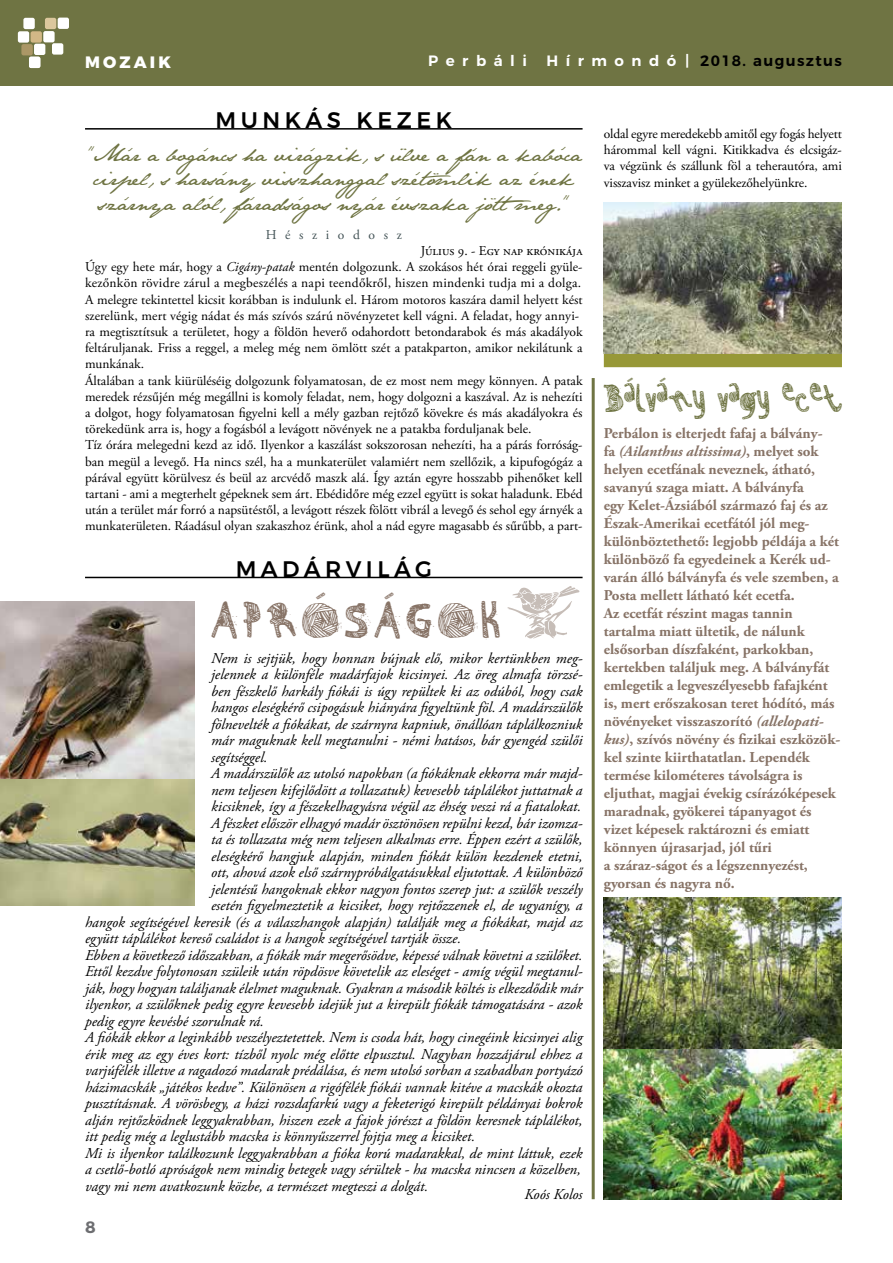
<style>
.page{position:relative;width:893px;height:1263px;background:#fff}
.page>*{position:absolute;margin:0;border:0;box-sizing:border-box;transform-origin:0 0}
.t1{font:46.5px "Zebra";letter-spacing:.13em;color:#877366}
.t2{font:36.6px "Zebra";color:#6f7443}
.t3{font:500 22.5px "Montserrat";letter-spacing:.2em;color:#000}
.t4{font:20.1px/24.8px "Jane Austen";color:#6f7443;text-align:center}
.t5{font:800 16.5px "Montserrat";letter-spacing:.19em;color:#fff}
.t6{font:700 16.5px "Montserrat";color:#6d6e71}
.t7{font:italic 15px "Adobe Garamond Pro";color:#000}
.t8{font:700 15px/18px "Adobe Garamond Pro";color:#877366}
.t9{font:600 15px "Montserrat";letter-spacing:.09em;color:#000}
.t10{font:600 15px "Montserrat";letter-spacing:.5em;color:#fff}
.t11{font:13.5px/16.2px "Adobe Garamond Pro";color:#000}
.t12{font:13.5px "Adobe Garamond Pro";color:#435356}
.s1{color:#fff}
.s2{font-style:italic}
</style>
<div class="page">
<div style="left:0;top:0;width:893px;height:85px;background:#6f7443"></div>
<div style="left:18px;top:31px;width:11px;height:12px;background:#fff;border-radius:2px"></div>
<div style="left:31px;top:31px;width:11px;height:12px;background:#d2b886;border-radius:2px"></div>
<div style="left:21px;top:44px;width:12px;height:11px;background:#ab9766;border-radius:2px"></div>
<div style="left:43px;top:31px;width:12px;height:11px;background:#fff;border-radius:2px"></div>
<div style="left:34px;top:44px;width:11px;height:11px;background:#fff;border-radius:2px"></div>
<div style="left:52px;top:43px;width:11px;height:12px;background:#fff;border-radius:2px"></div>
<div style="left:29px;top:57px;width:11px;height:11px;background:#fff;border-radius:2px"></div>
<div style="left:23px;top:18px;width:12px;height:11px;background:#fff;border-radius:2px"></div>
<div style="left:45px;top:18px;width:11px;height:11px;background:#dbc79d;border-radius:2px"></div>
<div style="left:58px;top:18px;width:11px;height:11px;background:#fff;border-radius:2px"></div>
<div style="left:604px;top:354px;width:238px;height:13px;background:#979837"></div>
<hr style="left:592px;top:378px;width:3px;height:821px;background:#6f7443">
<hr style="left:85px;top:128px;width:498px;height:2px;background:#000">
<img style="left:604px;top:897px;width:238px;height:302px">
<hr style="left:85px;top:577px;width:498px;height:1px;background:#000">
<img style="left:0;top:602px;width:194px;height:304px">
<img style="left:604px;top:203px;width:238px;height:151px">
<svg style="left:507px;top:586px;width:72px;height:52px"></svg>
<p class="t5" style="left:85px;top:52px;width:87px">MOZAIK</p>
<p class="t10" style="left:428px;top:49px;width:100px">Perbáli</p>
<p class="t9" style="left:546px;top:49px;width:297px"><span class="s1">H í r m o n d ó |</span> 2018. augusztus</p>
<h3 class="t3" style="left:216px;top:102px;width:238px">MUNKÁS KEZEK</h3>
<h3 class="t4" style="left:86px;top:141px;width:498px">“Már a bogáncs ha virágzik, s ülve a fán a kabóca cirpel, s harsány visszhanggal szétömlik az ének szárnya alól, fáradságos nyár évszaka jöttmeg.”</h3>
<p class="t12" style="left:266px;top:226px;width:138px">Hésziodosz</p>
<p class="t11" style="left:85px;top:243px;width:499px;text-indent:336px">Július 9. - Egy nap krónikája Úgy egy hete már, hogy a <span class="s2">Cigány-patak</span> mentén dolgozunk. A szokásos hét órai reggeli gyüle&shy;kezőnkön rövidre zárul a megbeszélés a napi teendőkről, hiszen mindenki tudja mi a dolga.<br>A melegre tekintettel kicsit korábban is indulunk el. Három motoros kaszára damil helyett kést szerelünk, mert végig nádat és más szívós szárú növényzetet kell vágni. A feladat, hogy annyi&shy;ra megtisztítsuk a területet, hogy a földön heverő odahordott betondarabok és más akadályok feltáruljanak. Friss a reggel, a meleg még nem ömlött szét a patakparton, amikor nekilátunk a munkának.<br>Általában a tank kiürüléséig dolgozunk folyamatosan, de ez most nem megy könnyen. A patak meredek rézsűjén még megállni is komoly feladat, nem, hogy dolgozni a kaszával. Az is nehezíti a dolgot, hogy folyamatosan figyelni kell a mély gazban rejtőző kövekre és más akadályokra és törekedünk arra is, hogy a fogásból a levágott növények ne a patakba forduljanak bele.<br>Tíz órára melegedni kezd az idő. Ilyenkor a kaszálást sokszorosan nehezíti, ha a párás forróság&shy;ban megül a levegő. Ha nincs szél, ha a munkaterület valamiért nem szellőzik, a kipufogógáz a párával együtt körülvesz és beül az arcvédő maszk alá. Így aztán egyre hosszabb pihenőket kell tartani - ami a megterhelt gépeknek sem árt. Ebédidőre még ezzel együtt is sokat haladunk. Ebéd után a terület már forró a napsütéstől, a levágott részek fölött vibrál a levegő és sehol egy árnyék a munkaterületen. Ráadásul olyan szakaszhoz érünk, ahol a nád egyre magasabb és sűrűbb, a part-</p>
<h3 class="t3" style="left:236px;top:551px;width:198px">MADÁRVILÁG</h3>
<h1 class="t1" style="left:211px;top:592px;width:290px">APRÓSÁGOK</h1>
<p class="t7" style="left:211px;top:649px;width:373px">Nem is sejtjük, hogy honnan bújnak elő, mikor kertünkben meg-</p>
<p class="t7" style="left:211px;top:665px;width:373px">jelennek a különféle madárfajok kicsinyei. Az öreg almafa törzsé-</p>
<p class="t7" style="left:211px;top:682px;width:373px">ben fészkelő harkály fiókái is úgy repültek ki az odúból, hogy csak</p>
<p class="t7" style="left:211px;top:698px;width:373px">hangos eleségkérő csipogásuk hiányára figyeltünk föl. A madárszülők</p>
<p class="t7" style="left:211px;top:715px;width:373px">fölnevelték a fiókákat, de szárnyra kapniuk, önállóan táplálkozniuk</p>
<p class="t7" style="left:211px;top:731px;width:373px">már maguknak kell megtanulni - némi hatásos, bár gyengéd szülői</p>
<p class="t7" style="left:211px;top:748px;width:58px">segítséggel.</p>
<p class="t7" style="left:211px;top:764px;width:373px">A madárszülők az utolsó napokban (a fiókáknak ekkorra már majd-</p>
<p class="t7" style="left:211px;top:781px;width:373px">nem teljesen kifejlődött a tollazatuk) kevesebb táplálékot juttatnak a</p>
<p class="t7" style="left:211px;top:797px;width:372px">kicsiknek, így a fészekelhagyásra végül az éhség veszi rá a fiatalokat.</p>
<p class="t7" style="left:211px;top:814px;width:373px">A fészket először elhagyó madár ösztönösen repülni kezd, bár izomza-</p>
<p class="t7" style="left:211px;top:830px;width:373px">ta és tollazata még nem teljesen alkalmas erre. Éppen ezért a szülők,</p>
<p class="t7" style="left:211px;top:847px;width:373px">eleségkérő hangjuk alapján, minden fiókát külön kezdenek etetni,</p>
<p class="t7" style="left:211px;top:863px;width:373px">ott, ahová azok első szárnypróbálgatásukkal eljutottak. A különböző</p>
<p class="t7" style="left:211px;top:880px;width:373px">jelentésű hangoknak ekkor nagyon fontos szerep jut: a szülők veszély</p>
<p class="t7" style="left:211px;top:896px;width:373px">esetén figyelmeztetik a kicsiket, hogy rejtőzzenek el, de ugyanígy, a</p>
<p class="t7" style="left:85px;top:913px;width:499px">hangok segítségével keresik (és a válaszhangok alapján) találják meg a fiókákat, majd az</p>
<p class="t7" style="left:85px;top:929px;width:378px">együtt táplálékot kereső családot is a hangok segítségével tartják össze.</p>
<p class="t7" style="left:85px;top:946px;width:499px">Ebben a következő időszakban, a fiókák már megerősödve, képessé válnak követni a szülőket.</p>
<p class="t7" style="left:85px;top:962px;width:499px">Ettől kezdve folytonosan szüleik után röpdösve követelik az eleséget - amíg végül megtanul-</p>
<p class="t7" style="left:85px;top:979px;width:499px">ják, hogy hogyan találjanak élelmet maguknak. Gyakran a második költés is elkezdődik már</p>
<p class="t7" style="left:85px;top:995px;width:499px">ilyenkor, a szülőknek pedig egyre kevesebb idejük jut a kirepült fiókák támogatására - azok</p>
<p class="t7" style="left:85px;top:1012px;width:180px">pedig egyre kevésbé szorulnak rá.</p>
<p class="t7" style="left:85px;top:1028px;width:499px">A fiókák ekkor a leginkább veszélyeztetettek. Nem is csoda hát, hogy cinegéink kicsinyei alig</p>
<p class="t7" style="left:85px;top:1045px;width:499px">érik meg az egy éves kort: tízből nyolc még előtte elpusztul. Nagyban hozzájárul ehhez a</p>
<p class="t7" style="left:85px;top:1061px;width:499px">varjúfélék illetve a ragadozó madarak prédálása, és nem utolsó sorban a szabadban portyázó</p>
<p class="t7" style="left:85px;top:1078px;width:499px">házimacskák „játékos kedve”. Különösen a rigófélék fiókái vannak kitéve a macskák okozta</p>
<p class="t7" style="left:85px;top:1094px;width:499px">pusztításnak. A vörösbegy, a házi rozsdafarkú vagy a feketerigó kirepült példányai bokrok</p>
<p class="t7" style="left:85px;top:1111px;width:499px">alján rejtőzködnek leggyakrabban, hiszen ezek a fajok jórészt a földön keresnek táplálékot,</p>
<p class="t7" style="left:85px;top:1127px;width:392px">itt pedig még a leglustább macska is könnyűszerrel fojtja meg a kicsiket.</p>
<p class="t7" style="left:85px;top:1144px;width:499px">Mi is ilyenkor találkozunk leggyakrabban a fióka korú madarakkal, de mint láttuk, ezek</p>
<p class="t7" style="left:85px;top:1160px;width:497px">a csetlő-botló apróságok nem mindig betegek vagy sérültek - ha macska nincsen a közelben,</p>
<p class="t7" style="left:85px;top:1177px;width:345px">vagy mi nem avatkozunk közbe, a természet megteszi a dolgát.</p>
<p class="t7" style="left:524px;top:1185px;width:60px">Koós Kolos</p>
<p class="t6" style="left:85px;top:1217px;width:12px">8</p>
<p class="t11" style="left:604px;top:126px;width:240px;text-align:justify">oldal egyre meredekebb amitől egy fogás helyett hárommal kell vágni. Kitikkadva és elcsigáz&shy;va végzünk és szállunk föl a teherautóra, ami visszavisz minket a gyülekezőhelyünkre.</p>
<h2 class="t2" style="left:604px;top:376px;width:240px">Bálvány vagy ecet</h2>
<p class="t8" style="left:604px;top:424px;width:238px">Perbálon is elterjedt fafaj a bálvány-<br>fa <span class="s2">(Ailanthus altissima)</span>, melyet sok helyen ecetfának neveznek, átható, savanyú szaga miatt. A bálványfa<br>egy Kelet-Ázsiából származó faj és az Észak-Amerikai ecetfától jól meg&shy;különböztethető: legjobb példája a két különböző fa egyedeinek a Kerék ud&shy;varán álló bálványfa és vele szemben, a Posta mellett látható két ecetfa.<br>Az ecetfát részint magas tannin tartalma miatt ültetik, de nálunk elsősorban díszfaként, parkokban, kertekben találjuk meg. A bálványfát emlegetik a legveszélyesebb fafajként is, mert erőszakosan teret hódító, más növényeket visszaszorító <span class="s2">(allelopati&shy;kus)</span>, szívós növény és fizikai eszközök&shy;kel szinte kiirthatatlan. Lependék termése kilométeres távolságra is eljuthat, magjai évekig csírázóképesek maradnak, gyökerei tápanyagot és vizet képesek raktározni és emiatt könnyen újrasarjad, jól tűri<br>a száraz-ságot és a légszennyezést, gyorsan és nagyra nő.</p>
</div>
